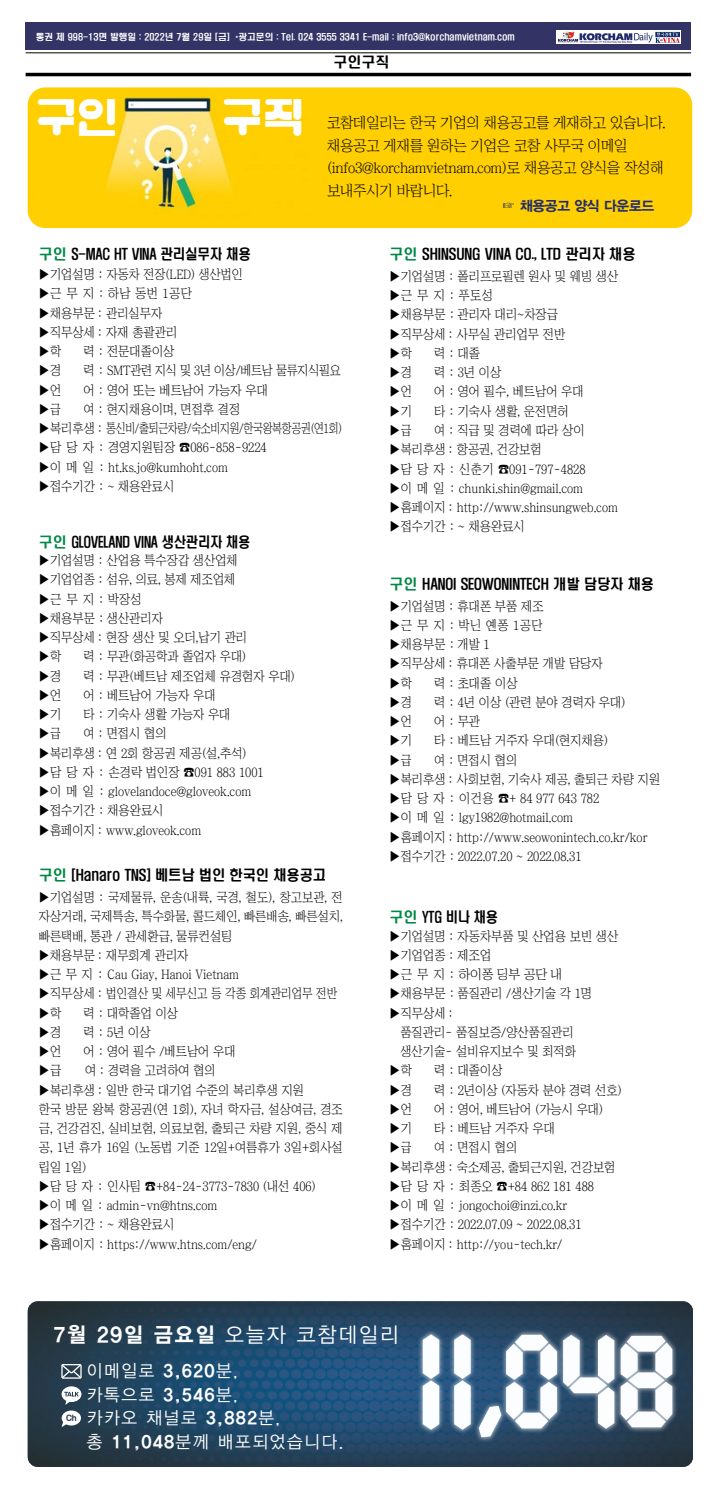
<style>
.page{position:relative;width:718px;height:1488px;background:#fff}
.page>*{position:absolute;margin:0;border:0;box-sizing:border-box;transform-origin:0 0}
.t1{font:109.38px "Korean JJSG R";color:#fcfdff;scale:.85 1}
.t2{font:36.75px "HS Duggobi";color:#fff}
.t3{font:21px "YDIYGO350";letter-spacing:.1em;color:#fff}
.t4{font:17.5px/23.6px "YDIYGO320";letter-spacing:.1em;color:#fff}
.t5{font:14.88px/22.8px "Chosunilbo NM";letter-spacing:-.02em;color:#000}
.t6{font:14px "H2 hdr M";letter-spacing:-.01em;color:#000;scale:.95 1}
.t7{font:14px "H2 hdr M";letter-spacing:-.01em;color:#000;scale:.88 1}
.t8{font:14px "H2 hdr M";letter-spacing:-.01em;color:#000;scale:.9 1}
.t9{font:14px "YDIYGO350";letter-spacing:-.02em;color:#222c71}
.t10{font:14px "H2 hdr M";letter-spacing:-.01em;color:#000}
.t11{font:13.12px/19.2px "Chosunilbo NM";color:#000;scale:.94 1}
.t12{font:13.12px/19.2px "Chosunilbo NM";color:#000;scale:.89 1}
.t13{font:13.12px "Chosunilbo NM";letter-spacing:-.02em;color:#000;scale:.94 1}
.t14{font:8.75px "H2 hdr M";color:#fff}
.t15{font:8.75px "Korean SDNR B";color:#273a49;scale:.95 1}
.s1{color:#008946}
.s2{font-family:"YDIYGO320"}
.s3{font-family:"YDIYGO350"}
</style>
<div class="page">
<div style="left:26px;top:23px;width:665px;height:27px;background:#336"></div>
<svg style="left:556px;top:30px;width:125px;height:14px"></svg>
<img style="left:558px;top:31px;width:121px;height:12px">
<hr style="left:26px;top:53px;width:665px;height:1px;background:#000">
<hr style="left:26px;top:73px;width:665px;height:3px;background:#000">
<img style="left:28px;top:1301px;width:664px;height:165px">
<div style="left:417px;top:1329px;width:261px;height:113px;background:#fff;opacity:.66"></div>
<svg style="left:61px;top:1364px;width:21px;height:14px"></svg>
<svg style="left:62px;top:1386px;width:19px;height:18px"></svg>
<img style="left:28px;top:87px;width:664px;height:141px">
<svg style="left:61px;top:1410px;width:15px;height:17px"></svg>
<div style="left:62px;top:1410px;width:19px;height:15px;background:#fff;border-radius:50%"></div>
<p class="t14" style="left:36px;top:32px;width:480px">통권 제 998-13면 발행일 : 2022년 7월 29일 [금] *광고문의 : Tel. 024 3555 3341 E-mail : info3@korchamvietnam.com</p>
<p class="t10" style="left:333px;top:55px;width:57px">구인구직</p>
<h2 class="t2" style="left:38px;top:90px;width:80px">구인</h2>
<h2 class="t2" style="left:224px;top:90px;width:80px">구직</h2>
<p class="t5" style="left:327px;top:111px;width:340px">코참데일리는 한국 기업의 채용공고를 게재하고 있습니다. 채용공고 게재를 원하는 기업은 코참 사무국 이메일 (info3@korchamvietnam.com)로 채용공고 양식을 작성해 보내주시기 바랍니다.</p>
<p class="t9" style="left:501px;top:198px;width:154px">☞ 채용공고 양식 다운로드</p>
<p class="t8" style="left:39px;top:247px;width:237px"><span class="s1">구인</span> S-MAC HT VINA 관리실무자 채용</p>
<p class="t6" style="left:389px;top:247px;width:261px"><span class="s1">구인</span> SHINSUNG VINA CO., LTD 관리자 채용</p>
<p class="t11" style="left:39px;top:265px;width:219px">▶기업설명 : 자동차 전장(LED) 생산법인 ▶근 무 지 : 하남 동번 1공단 ▶채용부문 : 관리실무자<br>▶직무상세 : 자재 총괄관리<br>▶학</p>
<p class="t11" style="left:83px;top:342px;width:98px">력 : 전문대졸이상</p>
<p class="t11" style="left:389px;top:266px;width:245px">▶기업설명 : 폴리프로필렌 원사 및 웨빙 생산 ▶근 무 지 : 푸토성<br>▶채용부문 : 관리자 대리~차장급<br>▶직무상세 : 사무실 관리업무 전반<br>▶학</p>
<p class="t11" style="left:434px;top:343px;width:50px">력 : 대졸</p>
<p class="t11" style="left:39px;top:361px;width:25px">▶경</p>
<p class="t13" style="left:83px;top:364px;width:275px">력 : SMT관련 지식 및 3년 이상/베트남 물류지식필요</p>
<p class="t11" style="left:39px;top:380px;width:25px">▶언</p>
<p class="t11" style="left:83px;top:380px;width:198px">어 : 영어 또는 베트남어 가능자 우대</p>
<p class="t11" style="left:39px;top:399px;width:25px">▶급</p>
<p class="t12" style="left:39px;top:399px;width:342px;text-indent:45px">여 : 현지채용이며, 면접후 결정<br>▶복리후생 : 통신비/출퇴근차량/숙소비지원/한국왕복항공권(연1회) ▶담 당 자 : 경영지원팀장 ☎086-858-9224<br>▶이 메 일 : ht.ks.jo@kumhoht.com<br>▶접수기간 : ~ 채용완료시</p>
<p class="t7" style="left:39px;top:534px;width:242px"><span class="s1">구인</span> GLOVELAND VINA 생산관리자 채용</p>
<p class="t11" style="left:39px;top:550px;width:223px">▶기업설명 : 산업용 특수장갑 생산업체 ▶기업업종 : 섬유, 의료, 봉제 제조업체 ▶근 무 지 : 박장성<br>▶채용부문 : 생산관리자<br>▶직무상세 : 현장 생산 및 오더,납기 관리 ▶학</p>
<p class="t11" style="left:83px;top:647px;width:175px">력 : 무관(화공학과 졸업자 우대)</p>
<p class="t11" style="left:39px;top:666px;width:25px">▶경</p>
<p class="t11" style="left:83px;top:666px;width:226px">력 : 무관(베트남 제조업체 유경험자 우대)</p>
<p class="t11" style="left:39px;top:685px;width:25px">▶언</p>
<p class="t11" style="left:83px;top:685px;width:142px">어 : 베트남어 가능자 우대</p>
<p class="t11" style="left:39px;top:704px;width:25px">▶기</p>
<p class="t11" style="left:83px;top:704px;width:158px">타 : 기숙사 생활 가능자 우대</p>
<p class="t11" style="left:39px;top:724px;width:25px">▶급</p>
<p class="t12" style="left:39px;top:724px;width:254px;text-indent:45px">여 : 면접시 협의<br>▶복리후생 : 연 2회 항공권 제공(설,추석) ▶담 당 자 : 손경락 법인장 ☎091 883 1001 ▶이 메 일 : glovelandoce@gloveok.com ▶접수기간 : 채용완료시<br>▶홈페이지 : www.gloveok.com</p>
<p class="t6" style="left:39px;top:868px;width:304px"><span class="s1">구인</span> [Hanaro TNS] 베트남 법인 한국인 채용공고</p>
<p class="t11" style="left:39px;top:887px;width:325px">▶기업설명 : 국제물류, 운송(내륙, 국경, 철도), 창고보관, 전 자상거래, 국제특송, 특수화물, 콜드체인, 빠른배송, 빠른설치, 빠른택배, 통관 / 관세환급, 물류컨설팅<br>▶채용부문 : 재무회계 관리자<br>▶근 무 지 : Cau Giay, Hanoi Vietnam<br>▶직무상세 : 법인결산 및 세무신고 등 각종 회계관리업무 전반 ▶학</p>
<p class="t11" style="left:83px;top:1003px;width:102px">력 : 대학졸업 이상</p>
<p class="t11" style="left:39px;top:1022px;width:25px">▶경</p>
<p class="t11" style="left:83px;top:1022px;width:73px">력 : 5년 이상</p>
<p class="t11" style="left:39px;top:1041px;width:25px">▶언</p>
<p class="t11" style="left:83px;top:1041px;width:163px">어 : 영어 필수 /베트남어 우대</p>
<p class="t11" style="left:39px;top:1061px;width:25px">▶급</p>
<p class="t11" style="left:39px;top:1061px;width:325px;text-indent:46px">여 : 경력을 고려하여 협의<br>▶복리후생 : 일반 한국 대기업 수준의 복리후생 지원<br>한국 방문 왕복 항공권(연 1회), 자녀 학자금, 설상여금, 경조 금, 건강검진, 실비보험, 의료보험, 출퇴근 차량 지원, 중식 제 공, 1년 휴가 16일 (노동법 기준 12일+여름휴가 3일+회사설 립일 1일)<br>▶담 당 자 : 인사팀 ☎+84-24-3773-7830 (내선 406)<br>▶이 메 일 : admin-vn@htns.com<br>▶접수기간 : ~ 채용완료시<br>▶홈페이지 : https://www.htns.com/eng/</p>
<p class="t11" style="left:389px;top:363px;width:25px">▶경</p>
<p class="t11" style="left:434px;top:363px;width:73px">력 : 3년 이상</p>
<p class="t11" style="left:389px;top:382px;width:25px">▶언</p>
<p class="t11" style="left:434px;top:382px;width:161px">어 : 영어 필수, 베트남어 우대</p>
<p class="t11" style="left:389px;top:401px;width:25px">▶기</p>
<p class="t11" style="left:434px;top:401px;width:145px">타 : 기숙사 생활, 운전면허</p>
<p class="t11" style="left:389px;top:420px;width:25px">▶급</p>
<p class="t12" style="left:389px;top:420px;width:258px;text-indent:45px">여 : 직급 및 경력에 따라 상이 ▶복리후생 : 항공권, 건강보험<br>▶담 당 자 : 신춘기 ☎091-797-4828<br>▶이 메 일 : chunki.shin@gmail.com ▶홈페이지 : http://www.shinsungweb.com ▶접수기간 : ~ 채용완료시</p>
<p class="t6" style="left:389px;top:577px;width:280px"><span class="s1">구인</span> HANOI SEOWONINTECH 개발 담당자 채용</p>
<p class="t11" style="left:389px;top:596px;width:228px">▶기업설명 : 휴대폰 부품 제조<br>▶근 무 지 : 박닌 옌퐁 1공단<br>▶채용부문 : 개발 1<br>▶직무상세 : 휴대폰 사출부문 개발 담당자 ▶학</p>
<p class="t11" style="left:434px;top:673px;width:90px">력 : 초대졸 이상</p>
<p class="t11" style="left:389px;top:692px;width:25px">▶경</p>
<p class="t11" style="left:434px;top:692px;width:205px">력 : 4년 이상 (관련 분야 경력자 우대)</p>
<p class="t11" style="left:389px;top:711px;width:25px">▶언</p>
<p class="t11" style="left:434px;top:711px;width:50px">어 : 무관</p>
<p class="t11" style="left:389px;top:731px;width:25px">▶기</p>
<p class="t11" style="left:434px;top:731px;width:187px">타 : 베트남 거주자 우대(현지채용)</p>
<p class="t11" style="left:389px;top:750px;width:25px">▶급</p>
<p class="t12" style="left:389px;top:750px;width:306px;text-indent:45px">여 : 면접시 협의<br>▶복리후생 : 사회보험, 기숙사 제공, 출퇴근 차량 지원 ▶담 당 자 : 이건용 ☎+ 84 977 643 782<br>▶이 메 일 : lgy1982@hotmail.com<br>▶홈페이지 : http://www.seowonintech.co.kr/kor ▶접수기간 : 2022.07.20 ~ 2022.08.31</p>
<p class="t7" style="left:389px;top:910px;width:125px"><span class="s1">구인</span> YTG 비나 채용</p>
<p class="t11" style="left:389px;top:926px;width:245px">▶기업설명 : 자동차부품 및 산업용 보빈 생산</p>
<p class="t11" style="left:389px;top:945px;width:110px">▶기업업종 : 제조업</p>
<p class="t11" style="left:389px;top:964px;width:185px">▶근 무 지 : 하이퐁 딩부 공단 내</p>
<p class="t11" style="left:389px;top:984px;width:217px">▶채용부문 : 품질관리 /생산기술 각 1명</p>
<p class="t11" style="left:389px;top:1003px;width:69px">▶직무상세 :</p>
<p class="t11" style="left:400px;top:1022px;width:186px">품질관리- 품질보증/양산품질관리</p>
<p class="t11" style="left:400px;top:1041px;width:188px">생산기술- 설비유지보수 및 최적화</p>
<p class="t11" style="left:389px;top:1061px;width:25px">▶학</p>
<p class="t11" style="left:434px;top:1061px;width:74px">력 : 대졸이상</p>
<p class="t11" style="left:389px;top:1080px;width:25px">▶경</p>
<p class="t11" style="left:434px;top:1080px;width:201px">력 : 2년이상 (자동차 분야 경력 선호)</p>
<p class="t11" style="left:389px;top:1099px;width:25px">▶언</p>
<p class="t11" style="left:434px;top:1099px;width:181px">어 : 영어, 베트남어 (가능시 우대)</p>
<p class="t11" style="left:389px;top:1118px;width:25px">▶기</p>
<p class="t11" style="left:434px;top:1118px;width:130px">타 : 베트남 거주자 우대</p>
<p class="t11" style="left:389px;top:1138px;width:25px">▶급</p>
<p class="t12" style="left:389px;top:1138px;width:255px;text-indent:45px">여 : 면접시 협의<br>▶복리후생 : 숙소제공, 출퇴근지원, 건강보험 ▶담 당 자 : 최종오 ☎+84 862 181 488 ▶이 메 일 : jongochoi@inzi.co.kr ▶접수기간 : 2022.07.09 ~ 2022.08.31 ▶홈페이지 : http://you-tech.kr/</p>
<h3 class="t3" style="left:54px;top:1323px;width:346px">7월 29일 금요일 <span class="s2">오늘자 코참데일리</span></h3>
<h3 class="t4" style="left:87px;top:1359px;width:258px">이메일로 <span class="s3">3,620</span>분,<br>카톡으로 <span class="s3">3,546</span>분,<br>카카오 채널로 <span class="s3">3,882</span>분,<br>총 <span class="s3">11,048</span>분께 배포되었습니다.</h3>
<p class="t15" style="left:66px;top:1413px;width:13px">Ch</p>
<h1 class="t1" style="left:414px;top:1323px;width:310px">11,048</h1>
</div>
